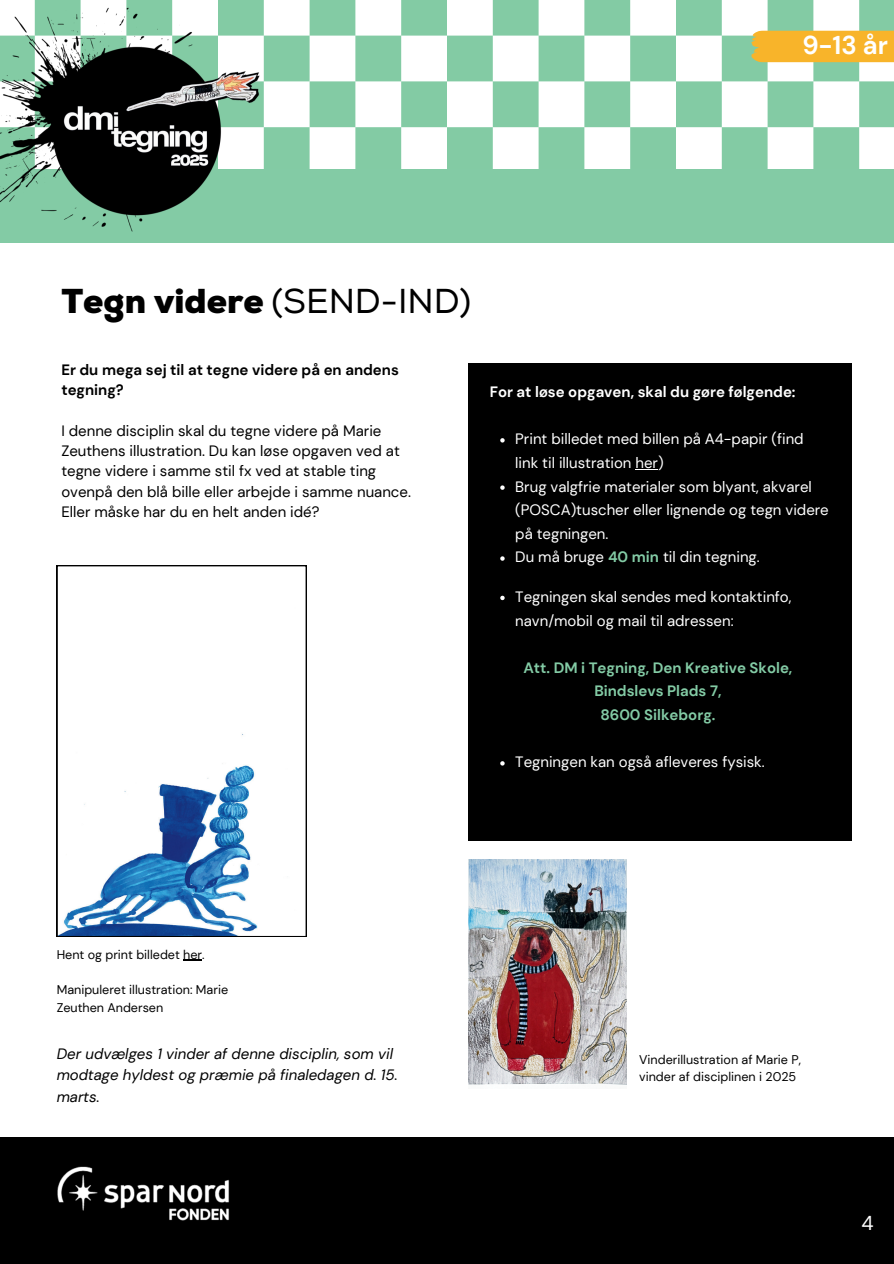
<style>
.page{position:relative;width:894px;height:1264px;background:#fff}
.page>*{position:absolute;margin:0;border:0;box-sizing:border-box;transform-origin:0 0}
.t1{font:900 34.5px "Nexa";color:#000}
.t2{font:700 25.8px "DM Sans";color:#fff}
.t3{font:20.1px "DM Sans";color:#fff}
.t4{font:15px/23.7px "DM Sans";color:#fff}
.t5{font:15px/20.2px "DM Sans";color:#000}
.t6{font:italic 15px/21.3px "DM Sans";color:#000}
.t7{font:700 15px/23.7px "DM Sans";color:#83cba5;text-align:center}
.t8{font:700 15px/20.2px "DM Sans";color:#000}
.t9{font:700 15px "DM Sans";color:#fff}
.t10{font:12.6px/17.9px "DM Sans";color:#000}
.s1{font-weight:400}
.s2{font-weight:700;color:#83cba5}
</style>
<div class="page">
<img style="left:0;top:0;width:893px;height:169px">
<div style="left:0;top:1136px;width:893px;height:127px;background:#000"></div>
<div style="left:0;top:169px;width:893px;height:74px;background:#83cba5"></div>
<div style="left:468px;top:363px;width:383px;height:477px;background:#000"></div>
<svg style="left:57px;top:565px;width:249px;height:371px"></svg>
<img style="left:468px;top:859px;width:158px;height:226px">
<svg style="left:500px;top:438px;width:4px;height:4px"></svg>
<svg style="left:635px;top:469px;width:23px;height:1px"></svg>
<svg style="left:500px;top:485px;width:4px;height:5px"></svg>
<svg style="left:500px;top:556px;width:4px;height:4px"></svg>
<svg style="left:500px;top:595px;width:4px;height:5px"></svg>
<svg style="left:500px;top:761px;width:4px;height:4px"></svg>
<svg style="left:183px;top:959px;width:19px;height:1px"></svg>
<svg style="left:747px;top:30px;width:146px;height:32px;background:#f2b634"></svg>
<img style="left:1px;top:0;width:272px;height:232px">
<img style="left:57px;top:1166px;width:172px;height:55px">
<h2 class="t2" style="left:802px;top:29px;width:87px">9-13 år</h2>
<h1 class="t1" style="left:61px;top:278px;width:411px">Tegn videre <span class="s1">(SEND-IND)</span></h1>
<p class="t8" style="left:61px;top:360px;width:339px">Er du mega sej til at tegne videre på en andens tegning?</p>
<p class="t5" style="left:61px;top:420px;width:351px">I denne disciplin skal du tegne videre på Marie Zeuthens illustration. Du kan løse opgaven ved at tegne videre i samme stil fx ved at stable ting ovenpå den blå bille eller arbejde i samme nuance.<br>Eller måske har du en helt anden idé?</p>
<p class="t9" style="left:489px;top:382px;width:307px">For at løse opgaven, skal du gøre følgende:</p>
<p class="t4" style="left:515px;top:427px;width:315px">Print billedet med billen på A4-papir (find link til illustration her)<br>Brug valgfrie materialer som blyant, akvarel (POSCA)tuscher eller lignende og tegn videre på tegningen.<br>Du må bruge <span class="s2">40 min</span> til din tegning.</p>
<p class="t4" style="left:515px;top:584px;width:277px">Tegningen skal sendes med kontaktinfo, navn/mobil og mail til adressen:</p>
<p class="t7" style="left:523px;top:655px;width:270px">Att. DM i Tegning, Den Kreative Skole,<br>Bindslevs Plads 7,<br>8600 Silkeborg.</p>
<p class="t4" style="left:515px;top:750px;width:251px">Tegningen kan også afleveres fysisk.</p>
<p class="t10" style="left:57px;top:945px;width:149px">Hent og print billedet her.</p>
<p class="t10" style="left:57px;top:981px;width:173px">Manipuleret illustration: Marie<br>Zeuthen Andersen</p>
<p class="t6" style="left:57px;top:1042px;width:342px">Der udvælges 1 vinder af denne disciplin, som vil modtage hyldest og præmie på finaledagen d. 15. marts.</p>
<p class="t10" style="left:639px;top:1050px;width:163px">Vinderillustration af Marie P, vinder af disciplinen i 2025</p>
<h3 class="t3" style="left:861px;top:1210px;width:14px">4</h3>
</div>
